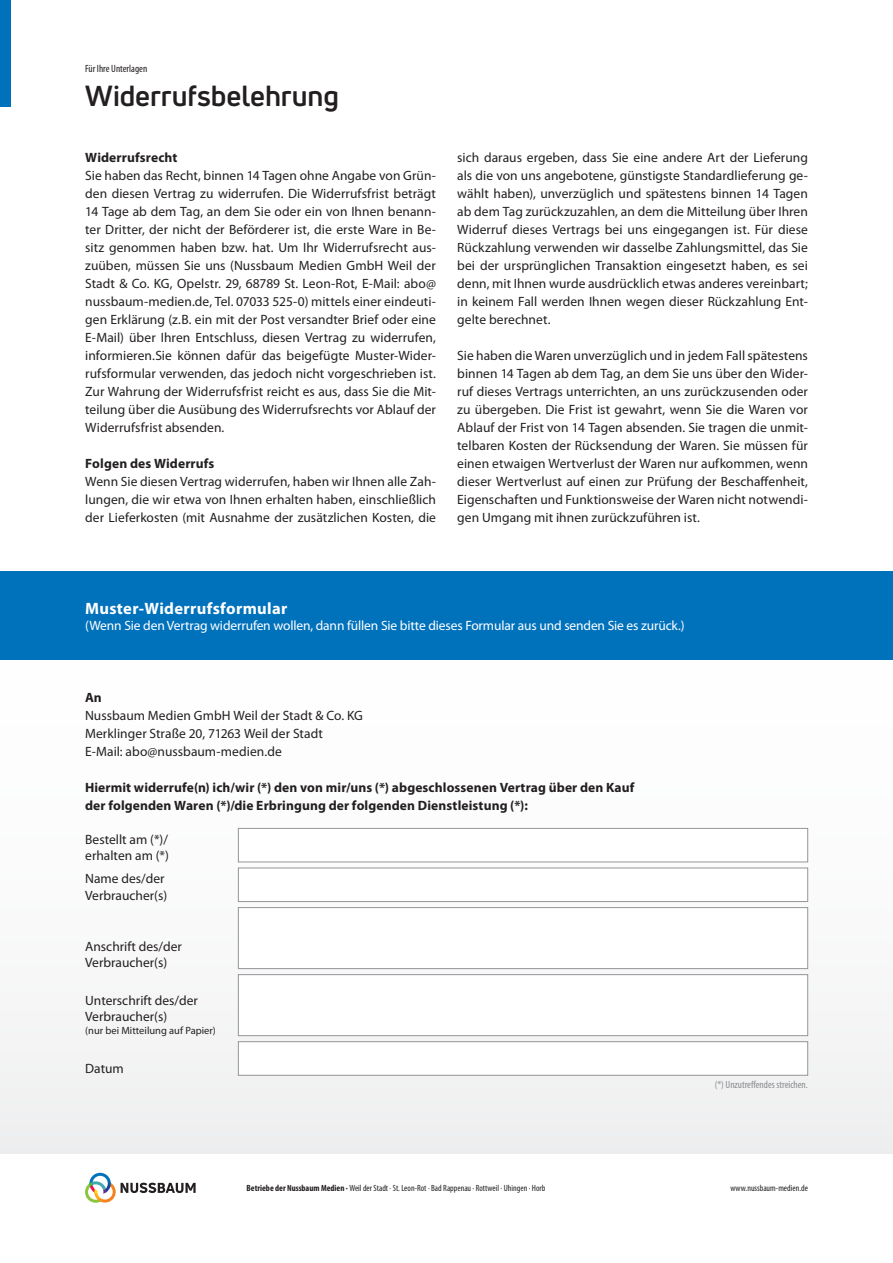
<style>
.page{position:relative;width:893px;height:1263px;background:#fff}
.page>*{position:absolute;margin:0;border:0;box-sizing:border-box;transform-origin:0 0}
.t1{font:700 28.5px "Uni Neue";letter-spacing:-.005em;color:#231f20}
.t2{font:700 16.5px "Myriad Pro";letter-spacing:.02em;color:#fff}
.t3{font:13.5px/18px "Myriad Pro";color:#231f20}
.t4{font:700 13.5px/18px "Myriad Pro";letter-spacing:.01em;color:#231f20}
.t5{font:13.5px "Myriad Pro";letter-spacing:-.01em;color:#fff}
.t6{font:10.5px "Myriad Pro";color:#231f20}
.t7{font:condensed 10.5px "Myriad Pro";color:#8a8c8f}
.t8{font:condensed 10.5px "Myriad Pro";color:#231f20}
.t9{font:condensed 9px "Myriad Pro";color:#231f20}
.s1{font-weight:700}
</style>
<div class="page">
<div style="left:0;top:0;width:893px;height:1154px;background:linear-gradient(to right,#fcfcfc,#fdfdfd)"></div>
<svg style="left:85px;top:1173px;width:111px;height:30px"></svg>
<div style="left:0;top:0;width:11px;height:106px;background:#0072bc"></div>
<div style="left:0;top:572px;width:893px;height:88px;background:#0072bc"></div>
<div style="left:238px;top:828px;width:570px;height:34px;background:#fff;border:1px solid #939598"></div>
<div style="left:238px;top:868px;width:570px;height:34px;background:#fff;border:1px solid #939598"></div>
<div style="left:238px;top:907px;width:570px;height:62px;background:#fff;border:1px solid #939598"></div>
<div style="left:238px;top:974px;width:570px;height:62px;background:#fff;border:1px solid #939598"></div>
<div style="left:238px;top:1041px;width:570px;height:34px;background:#fff;border:1px solid #939598"></div>
<p class="t8" style="left:85px;top:62px;width:64px">Für Ihre Unterlagen</p>
<h1 class="t1" style="left:85px;top:78px;width:255px">Widerrufsbelehrung</h1>
<p class="t4" style="left:85px;top:148px;width:94px">Widerrufsrecht</p>
<p class="t3" style="left:85px;top:166px;width:352px;text-align:justify">Sie haben das Recht, binnen 14 Tagen ohne Angabe von Grün&shy;den diesen Vertrag zu widerrufen. Die Widerrufsfrist beträgt 14 Tage ab dem Tag, an dem Sie oder ein von Ihnen benann&shy;ter Dritter, der nicht der Beförderer ist, die erste Ware in Be&shy;sitz genommen haben bzw. hat. Um Ihr Widerrufsrecht aus&shy;zuüben, müssen Sie uns (Nussbaum Medien GmbH Weil der Stadt &amp; Co. KG, Opelstr. 29, 68789 St. Leon-Rot, E-Mail: abo@ nussbaum-medien.de, Tel. 07033 525-0) mittels einer eindeuti&shy;gen Erklärung (z.B. ein mit der Post versandter Brief oder eine E-Mail) über Ihren Entschluss, diesen Vertrag zu widerrufen, informieren.Sie können dafür das beigefügte Muster-Wider&shy;rufsformular verwenden, das jedoch nicht vorgeschrieben ist.<br>Zur Wahrung der Widerrufsfrist reicht es aus, dass Sie die Mit&shy;teilung über die Ausübung des Widerrufsrechts vor Ablauf der Widerrufsfrist absenden.</p>
<p class="t4" style="left:85px;top:454px;width:131px">Folgen des Widerrufs</p>
<p class="t3" style="left:85px;top:472px;width:352px;text-align:justify">Wenn Sie diesen Vertrag widerrufen, haben wir Ihnen alle Zah&shy;lungen, die wir etwa von Ihnen erhalten haben, einschließlich der Lieferkosten (mit Ausnahme der zusätzlichen Kosten, die</p>
<p class="t3" style="left:457px;top:148px;width:352px;text-align:justify">sich daraus ergeben, dass Sie eine andere Art der Lieferung als die von uns angebotene, günstigste Standardlieferung ge&shy;wählt haben), unverzüglich und spätestens binnen 14 Tagen ab dem Tag zurückzuzahlen, an dem die Mitteilung über Ihren Widerruf dieses Vertrags bei uns eingegangen ist. Für diese Rückzahlung verwenden wir dasselbe Zahlungsmittel, das Sie bei der ursprünglichen Transaktion eingesetzt haben, es sei denn, mit Ihnen wurde ausdrücklich etwas anderes vereinbart; in keinem Fall werden Ihnen wegen dieser Rückzahlung Ent&shy;gelte berechnet.</p>
<p class="t3" style="left:457px;top:346px;width:352px;text-align:justify">Sie haben die Waren unverzüglich und in jedem Fall spätestens binnen 14 Tagen ab dem Tag, an dem Sie uns über den Wider&shy;ruf dieses Vertrags unterrichten, an uns zurückzusenden oder zu übergeben. Die Frist ist gewahrt, wenn Sie die Waren vor Ablauf der Frist von 14 Tagen absenden. Sie tragen die unmit&shy;telbaren Kosten der Rücksendung der Waren. Sie müssen für einen etwaigen Wertverlust der Waren nur aufkommen, wenn dieser Wertverlust auf einen zur Prüfung der Beschaffenheit, Eigenschaften und Funktionsweise der Waren nicht notwendi&shy;gen Umgang mit ihnen zurückzuführen ist.</p>
<p class="t2" style="left:85px;top:598px;width:204px">Muster-Widerrufsformular</p>
<p class="t5" style="left:85px;top:617px;width:601px">(Wenn Sie den Vertrag widerrufen wollen, dann füllen Sie bitte dieses Formular aus und senden Sie es zurück.)</p>
<p class="t4" style="left:85px;top:688px;width:18px">An</p>
<p class="t3" style="left:85px;top:706px;width:279px">Nussbaum Medien GmbH Weil der Stadt &amp; Co. KG<br>Merklinger Straße 20, 71263 Weil der Stadt<br>E-Mail: abo@nussbaum-medien.de</p>
<p class="t4" style="left:85px;top:778px;width:551px">Hiermit widerrufe(n) ich/wir (*) den von mir/uns (*) abgeschlossenen Vertrag über den Kauf der folgenden Waren (*)/die Erbringung der folgenden Dienstleistung (*):</p>
<p class="t3" style="left:85px;top:831px;width:85px;line-height:16.2px">Bestellt am (*)/ erhalten am (*)</p>
<p class="t3" style="left:85px;top:871px;width:84px;line-height:16.2px">Name des/der<br>Verbraucher(s)</p>
<p class="t3" style="left:85px;top:938px;width:98px;line-height:16.2px">Anschrift des/der<br>Verbraucher(s)</p>
<p class="t3" style="left:85px;top:992px;width:114px;line-height:16.2px">Unterschrift des/der<br>Verbraucher(s)</p>
<p class="t6" style="left:85px;top:1024px;width:132px">(nur bei Mitteilung auf Papier)</p>
<p class="t3" style="left:85px;top:1059px;width:40px">Datum</p>
<p class="t7" style="left:715px;top:1078px;width:95px">(*) Unzutreffendes streichen.</p>
<p class="t9" style="left:247px;top:1182px;width:300px"><span class="s1">Betriebe der Nussbaum Medien ·</span> Weil der Stadt · St. Leon-Rot · Bad Rappenau · Rottweil · Uhingen · Horb</p>
<p class="t9" style="left:730px;top:1182px;width:79px">www.nussbaum-medien.de</p>
</div>
